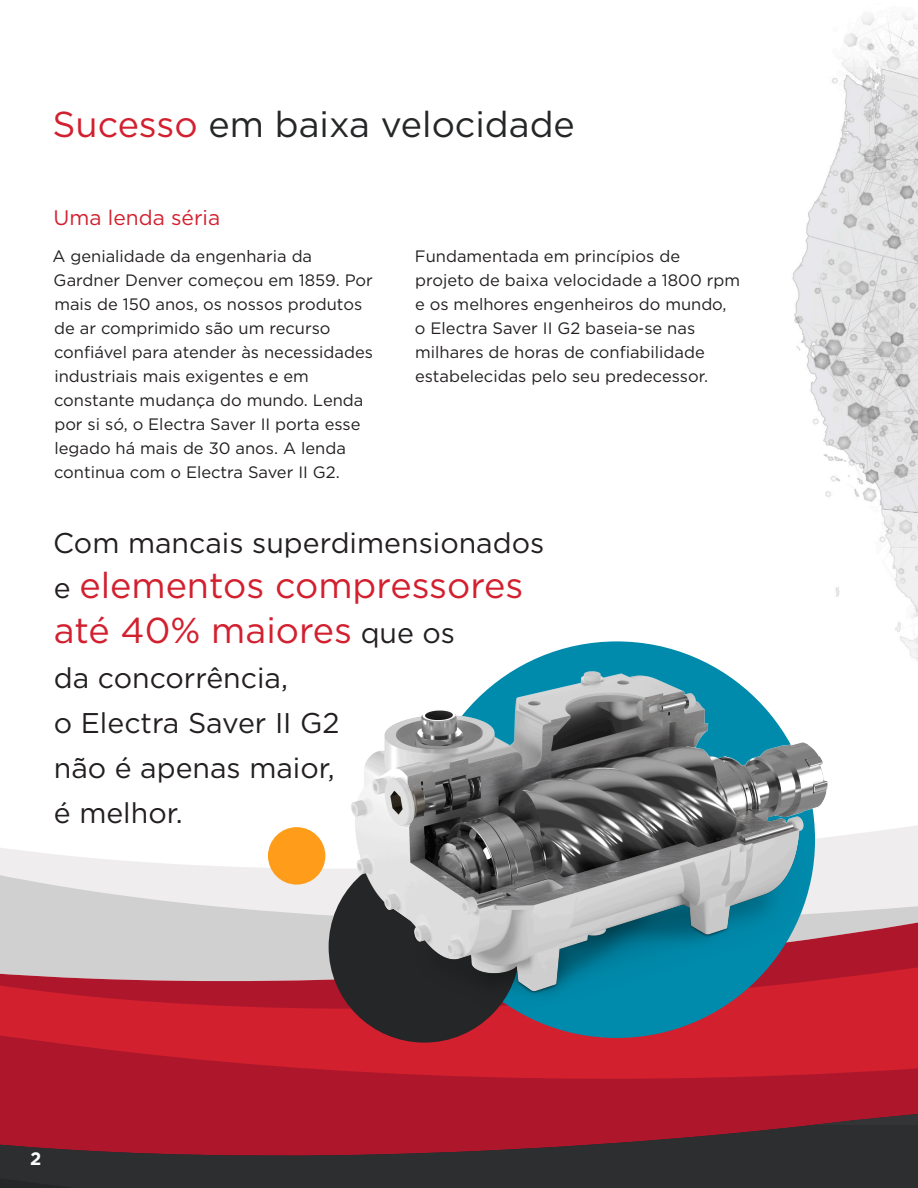
<style>
.page{position:relative;width:918px;height:1188px;background:#fff}
.page>*{position:absolute;margin:0;border:0;box-sizing:border-box;transform-origin:0 0}
.Pull_quote__white_19{font:36px/45px "Gotham";color:#d2202f}
.Top_Heading_24_-_for{font:36px "Gotham";color:#242627}
.Pull_quote__white_19-2{font:28.5px/45px "Gotham";color:#231f20}
.Heading_14{font:21px "Gotham";color:#d2202f}
.Page_Num_-_Left{font:700 18px "Gotham";color:#fff}
.Body_Text_11_-_Main{font:16.5px/24px "Gotham";color:#231f20}
.s1{color:#d2202f}
.s2{font-size:28.5px;color:#231f20}
</style>
<div class="page">
<img style="left:792px;top:14px;width:126px;height:647px">
<svg style="left:0;top:825px;width:918px;height:300px"></svg>
<svg style="left:0;top:900px;width:918px;height:210px;background:#c04b59"></svg>
<svg style="left:813px;top:1073px;width:105px;height:52px;background:#a01a2c"></svg>
<svg style="left:0;top:1125px;width:918px;height:63px;background:#55262e"></svg>
<div style="left:268px;top:827px;width:57px;height:58px;background:#ff9d1b;border-radius:50%"></div>
<img style="left:284px;top:652px;width:588px;height:419px">
<p class="Top_Heading_24_-_for" style="left:52px;top:101px;width:524px"><span class="s1">Sucesso</span> em baixa velocidade</p>
<p class="Heading_14" style="left:53px;top:204px;width:168px">Uma lenda séria</p>
<p class="Body_Text_11_-_Main" style="left:53px;top:244px;width:322px">A genialidade da engenharia da Gardner Denver começou em 1859. Por mais de 150 anos, os nossos produtos de ar comprimido são um recurso confiável para atender às necessidades industriais mais exigentes e em constante mudança do mundo. Lenda por si só, o Electra Saver II porta esse legado há mais de 30 anos. A lenda continua com o Electra Saver II G2.</p>
<p class="Body_Text_11_-_Main" style="left:415px;top:244px;width:327px">Fundamentada em princípios de projeto de baixa velocidade a 1800 rpm e os melhores engenheiros do mundo, o Electra Saver II G2 baseia-se nas milhares de horas de confiabilidade estabelecidas pelo seu predecessor.</p>
<p class="Pull_quote__white_19-2" style="left:53px;top:520px;width:493px">Com mancais superdimensionados</p>
<p class="Pull_quote__white_19" style="left:54px;top:562px;width:471px"><span class="s2">e</span> elementos compressores até 40% maiores <span class="s2">que os</span></p>
<p class="Pull_quote__white_19-2" style="left:54px;top:655px;width:287px">da concorrência,<br>o Electra Saver II G2 não é apenas maior, é melhor.</p>
<p class="Page_Num_-_Left" style="left:30px;top:1147px;width:13px">2</p>
</div>
